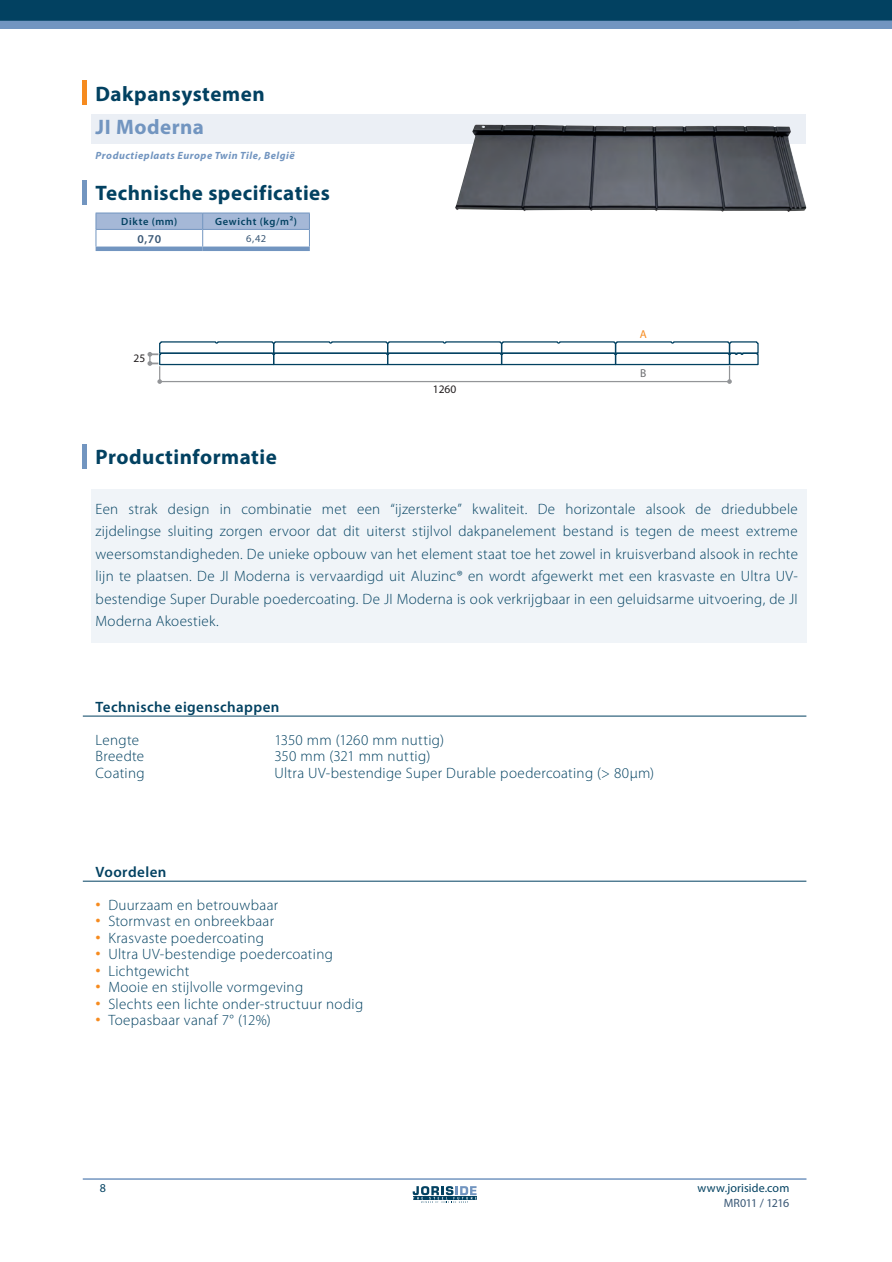
<style>
.page{position:relative;width:892px;height:1262px;background:#fff}
.page>*{position:absolute;margin:0;border:0;box-sizing:border-box;transform-origin:0 0}
.t1{font:700 21px "Myriad Pro";letter-spacing:.025em;color:#024161}
.t2{font:700 21px "Myriad Pro";letter-spacing:.025em;color:#7295c0}
.t3{font:300 15px/22.5px "Myriad Pro";letter-spacing:.02em;color:#024161;text-align:justify}
.t4{font:600 15px "Myriad Pro";letter-spacing:.03em;color:#024161}
.t5{font:12px "Myriad Pro";letter-spacing:.01em;color:#024161}
.t6{font:12px "Myriad Pro";letter-spacing:-.04em;color:#3a5876}
.t7{font:600 12px "Myriad Pro";color:#3a5876}
.t8{font:11.55px "Myriad Pro";color:#231f20}
.t9{font:11.55px "Myriad Pro";color:#f68b1f}
.t10{font:11.55px "Myriad Pro";color:#6c6d70}
.t11{font:italic 700 10.5px "Myriad Pro";letter-spacing:.05em;color:#7295c0}
.t12{font:600 10.5px "Myriad Pro";letter-spacing:.065em;color:#024161}
.t13{font:10.5px "Myriad Pro";color:#3a5876}
.s1{font-size:21px;color:#f68b1f}
</style>
<div class="page">
<hr style="left:83px;top:1178px;width:723px;height:1px;background:#7295c0">
<hr style="left:83px;top:81px;width:4px;height:24px;background:#f68b1f">
<div style="left:91px;top:114px;width:714px;height:29px;background:#ebeff5"></div>
<hr style="left:83px;top:180px;width:4px;height:24px;background:#7295c0">
<div style="left:95px;top:246px;width:108px;height:5px;background:#7295c0"></div>
<div style="left:203px;top:246px;width:107px;height:5px;background:#7295c0"></div>
<svg style="left:95px;top:213px;width:215px;height:33px"></svg>
<hr style="left:95px;top:229px;width:108px;height:1px;background:#7295c0">
<hr style="left:83px;top:444px;width:4px;height:24px;background:#7295c0">
<div style="left:91px;top:489px;width:715px;height:153px;background:#f0f4f8"></div>
<hr style="left:83px;top:715px;width:723px;height:1px;background:#024161">
<hr style="left:83px;top:880px;width:723px;height:1px;background:#024161">
<img style="left:455px;top:125px;width:351px;height:87px">
<svg style="left:147px;top:341px;width:612px;height:43px"></svg>
<svg style="left:412px;top:1186px;width:64px;height:16px"></svg>
<div style="left:0;top:0;width:891px;height:29px;background:#7295c0"></div>
<div style="left:0;top:0;width:892px;height:20px;background:#024161"></div>
<h1 class="t1" style="left:95px;top:80px;width:170px">Dakpansystemen</h1>
<h1 class="t2" style="left:95px;top:113px;width:110px">JI Moderna</h1>
<p class="t11" style="left:95px;top:149px;width:200px">Productieplaats Europe Twin Tile, België</p>
<h1 class="t1" style="left:95px;top:179px;width:236px">Technische specificaties</h1>
<p class="t12" style="left:121px;top:215px;width:58px">Dikte (mm)</p>
<p class="t12" style="left:215px;top:215px;width:83px">Gewicht (kg/m2)</p>
<p class="t7" style="left:137px;top:231px;width:25px">0,70</p>
<p class="t13" style="left:246px;top:231px;width:22px">6,42</p>
<p class="t8" style="left:133px;top:351px;width:13px">25</p>
<p class="t8" style="left:432px;top:382px;width:25px">1260</p>
<p class="t9" style="left:639px;top:327px;width:9px">A</p>
<p class="t10" style="left:639px;top:365px;width:8px">B</p>
<h1 class="t1" style="left:95px;top:443px;width:183px">Productinformatie</h1>
<p class="t3" style="left:95px;top:497px;width:703px">Een strak design in combinatie met een “ijzersterke” kwaliteit. De horizontale alsook de driedubbele zijdelingse sluiting zorgen ervoor dat dit uiterst stijlvol dakpanelement bestand is tegen de meest extreme weersomstandigheden. De unieke opbouw van het element staat toe het zowel in kruisverband alsook in rechte lijn te plaatsen. De JI Moderna is vervaardigd uit Aluzinc® en wordt afgewerkt met een krasvaste en Ultra UV&shy;bestendige Super Durable poedercoating. De JI Moderna is ook verkrijgbaar in een geluidsarme uitvoering, de JI Moderna Akoestiek.</p>
<p class="t4" style="left:95px;top:697px;width:185px">Technische eigenschappen</p>
<p class="t3" style="left:95px;top:728px;width:45px">Lengte</p>
<p class="t3" style="left:274px;top:728px;width:171px">1350 mm (1260 mm nuttig)</p>
<p class="t3" style="left:95px;top:744px;width:50px">Breedte</p>
<p class="t3" style="left:274px;top:744px;width:157px">350 mm (321 mm nuttig)</p>
<p class="t3" style="left:95px;top:761px;width:51px">Coating</p>
<p class="t3" style="left:274px;top:761px;width:381px">Ultra UV-bestendige Super Durable poedercoating (&gt; 80µm)</p>
<p class="t4" style="left:95px;top:862px;width:72px">Voordelen</p>
<p class="t3" style="left:95px;top:893px;width:184px"><span class="s1">•</span> Duurzaam en betrouwbaar</p>
<p class="t3" style="left:95px;top:909px;width:180px"><span class="s1">•</span> Stormvast en onbreekbaar</p>
<p class="t3" style="left:95px;top:926px;width:170px"><span class="s1">•</span> Krasvaste poedercoating</p>
<p class="t3" style="left:95px;top:942px;width:239px"><span class="s1">•</span> Ultra UV-bestendige poedercoating</p>
<p class="t3" style="left:95px;top:959px;width:95px"><span class="s1">•</span> Lichtgewicht</p>
<p class="t3" style="left:95px;top:975px;width:209px"><span class="s1">•</span> Mooie en stijlvolle vormgeving</p>
<p class="t3" style="left:95px;top:992px;width:269px"><span class="s1">•</span> Slechts een lichte onder-structuur nodig</p>
<p class="t3" style="left:95px;top:1008px;width:176px"><span class="s1">•</span> Toepasbaar vanaf 7° (12%)</p>
<p class="t5" style="left:100px;top:1180px;width:8px">8</p>
<p class="t5" style="left:697px;top:1180px;width:93px">www.joriside.com</p>
<p class="t6" style="left:723px;top:1195px;width:67px">MR011 / 1216</p>
</div>
